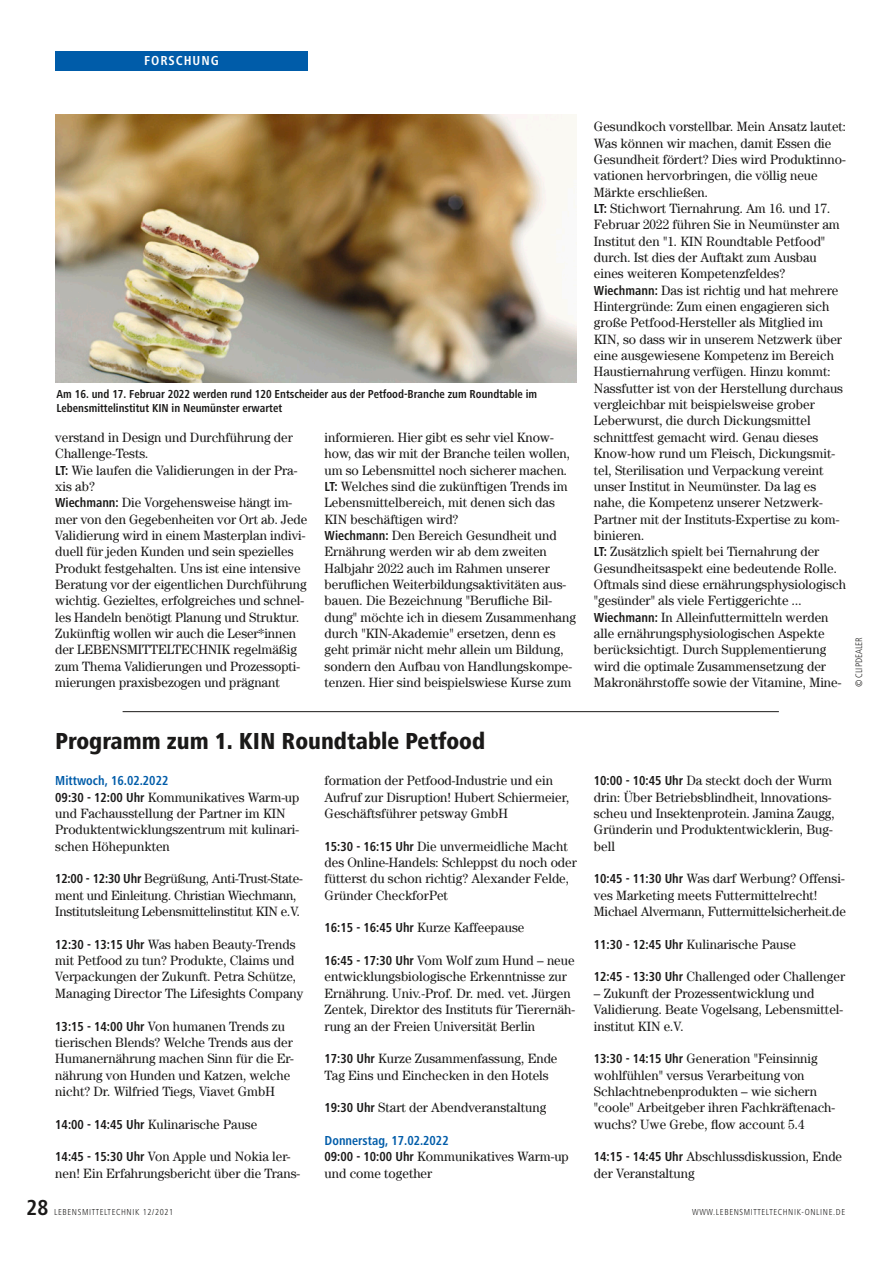
<style>
.page{position:relative;width:893px;height:1263px;background:#fff}
.page>*{position:absolute;margin:0;border:0;box-sizing:border-box;transform-origin:0 0}
.t1{font:800 condensed 24px "Frutiger LT";color:#1a1918}
.t2{font:700 condensed 22.5px "Frutiger LT";color:#1a1918}
.t3{font:13.5px/16.4px "Century LT";color:#1a1918}
.t4{font:700 condensed 13.5px "Frutiger LT";color:#005ca9}
.t5{font:700 condensed 13.5px "Frutiger LT";letter-spacing:.07em;color:#fff}
.t6{font:700 condensed 12px/14.4px "Frutiger LT";color:#1a1918}
.t7{font:300 condensed 9.75px "Frutiger LT";color:#1a1918}
.t8{font:300 condensed 9px "Frutiger LT";letter-spacing:.07em;color:#1a1918}
.s1{font-family:"Frutiger LT";font-weight:700;font-stretch:condensed}
</style>
<div class="page">
<div style="left:55px;top:51px;width:253px;height:19px;background:#005ca9"></div>
<img style="left:55px;top:115px;width:522px;height:268px">
<hr style="left:123px;top:711px;width:656px;height:1px;background:#1a1918">
<p class="t5" style="left:144px;top:53px;width:76px">FORSCHUNG</p>
<p class="t6" style="left:57px;top:387px;width:482px">Am 16. und 17. Februar 2022 werden rund 120 Entscheider aus der Petfood-Branche zum Roundtable im<br>Lebensmittelinstitut KIN in Neumünster erwartet</p>
<p class="t3" style="left:55px;top:429px;width:253px">verstand in Design und Durchführung der Challenge-Tests.<br><span class="s1">LT:</span> Wie laufen die Validierungen in der Pra&shy;xis ab?<br><span class="s1">Wiechmann:</span> Die Vorgehensweise hängt im&shy;mer von den Gegebenheiten vor Ort ab. Jede Validierung wird in einem Masterplan indivi&shy;duell für jeden Kunden und sein spezielles Produkt festgehalten. Uns ist eine intensive Beratung vor der eigentlichen Durchführung wichtig. Gezieltes, erfolgreiches und schnel&shy;les Handeln benötigt Planung und Struktur.<br>Zukünftig wollen wir auch die Leser*innen der LEBENSMITTELTECHNIK regelmäßig zum Thema Validierungen und Prozessopti&shy;mierungen praxisbezogen und prägnant</p>
<p class="t3" style="left:325px;top:429px;width:253px">informieren. Hier gibt es sehr viel Know&shy;how, das wir mit der Branche teilen wollen, um so Lebensmittel noch sicherer machen.<br><span class="s1">LT:</span> Welches sind die zukünftigen Trends im Lebensmittelbereich, mit denen sich das KIN beschäftigen wird?<br><span class="s1">Wiechmann:</span> Den Bereich Gesundheit und Ernährung werden wir ab dem zweiten Halbjahr 2022 auch im Rahmen unserer beruflichen Weiterbildungsaktivitäten aus&shy;bauen. Die Bezeichnung "Berufliche Bil&shy;dung" möchte ich in diesem Zusammenhang durch "KIN-Akademie" ersetzen, denn es geht primär nicht mehr allein um Bildung, sondern den Aufbau von Handlungskompe&shy;tenzen. Hier sind beispielswiese Kurse zum</p>
<p class="t3" style="left:594px;top:118px;width:254px">Gesundkoch vorstellbar. Mein Ansatz lautet:<br>Was können wir machen, damit Essen die Gesundheit fördert? Dies wird Produktinno&shy;vationen hervorbringen, die völlig neue Märkte erschließen.<br><span class="s1">LT:</span> Stichwort Tiernahrung. Am 16. und 17.<br>Februar 2022 führen Sie in Neumünster am Institut den "1. KIN Roundtable Petfood" durch. Ist dies der Auftakt zum Ausbau eines weiteren Kompetenzfeldes?<br><span class="s1">Wiechmann:</span> Das ist richtig und hat mehrere Hintergründe: Zum einen engagieren sich große Petfood-Hersteller als Mitglied im KIN, so dass wir in unserem Netzwerk über eine ausgewiesene Kompetenz im Bereich Haustiernahrung verfügen. Hinzu kommt:<br>Nassfutter ist von der Herstellung durchaus vergleichbar mit beispielsweise grober Leberwurst, die durch Dickungsmittel schnittfest gemacht wird. Genau dieses Know-how rund um Fleisch, Dickungsmit&shy;tel, Sterilisation und Verpackung vereint unser Institut in Neumünster. Da lag es nahe, die Kompetenz unserer Netzwerk-Partner mit der Instituts-Expertise zu kom&shy;binieren.<br><span class="s1">LT:</span> Zusätzlich spielt bei Tiernahrung der Gesundheitsaspekt eine bedeutende Rolle.<br>Oftmals sind diese ernährungsphysiologisch "gesünder" als viele Fertiggerichte ...<br><span class="s1">Wiechmann:</span> In Alleinfuttermitteln werden alle ernährungsphysiologischen Aspekte berücksichtigt. Durch Supplementierung wird die optimale Zusammensetzung der Makronährstoffe sowie der Vitamine, Mine-</p>
<p class="t7" style="left:854px;top:687px;width:51px;rotate:-90deg">© CLIPDEALER</p>
<h1 class="t1" style="left:55px;top:728px;width:431px">Programm zum 1. KIN Roundtable Petfood</h1>
<p class="t3" style="left:325px;top:772px;width:246px">formation der Petfood-Industrie und ein<br>Aufruf zur Disruption! Hubert Schiermeier,<br>Geschäftsführer petsway GmbH</p>
<p class="t3" style="left:325px;top:838px;width:254px"><span class="s1">15:30 - 16:15 Uhr</span> Die unvermeidliche Macht des Online-Handels: Schleppst du noch oder fütterst du schon richtig? Alexander Felde, Gründer CheckforPet</p>
<p class="t3" style="left:325px;top:919px;width:201px"><span class="s1">16:15 - 16:45 Uhr</span> Kurze Kaffeepause</p>
<p class="t3" style="left:325px;top:952px;width:252px"><span class="s1">16:45 - 17:30 Uhr</span> Vom Wolf zum Hund – neue entwicklungsbiologische Erkenntnisse zur Ernährung. Univ.-Prof. Dr. med. vet. Jürgen Zentek, Direktor des Instituts für Tierernäh&shy;rung an der Freien Universität Berlin</p>
<p class="t3" style="left:325px;top:1050px;width:234px"><span class="s1">17:30 Uhr</span> Kurze Zusammenfassung, Ende<br>Tag Eins und Einchecken in den Hotels</p>
<p class="t3" style="left:325px;top:1099px;width:223px"><span class="s1">19:30 Uhr</span> Start der Abendveranstaltung</p>
<p class="t4" style="left:325px;top:1133px;width:126px">Donnerstag, 17.02.2022</p>
<p class="t3" style="left:325px;top:1148px;width:246px"><span class="s1">09:00 - 10:00 Uhr</span> Kommunikatives Warm-up und come together</p>
<p class="t4" style="left:55px;top:773px;width:115px">Mittwoch, 16.02.2022</p>
<p class="t3" style="left:55px;top:788px;width:246px"><span class="s1">09:30 - 12:00 Uhr</span> Kommunikatives Warm-up und Fachausstellung der Partner im KIN Produktentwicklungszentrum mit kulinari&shy;schen Höhepunkten</p>
<p class="t3" style="left:55px;top:870px;width:249px"><span class="s1">12:00 - 12:30 Uhr</span> Begrüßung, Anti-Trust-State&shy;ment und Einleitung. Christian Wiechmann,<br>Institutsleitung Lebensmittelinstitut KIN e.V.</p>
<p class="t3" style="left:55px;top:936px;width:250px"><span class="s1">12:30 - 13:15 Uhr</span> Was haben Beauty-Trends mit Petfood zu tun? Produkte, Claims und Verpackungen der Zukunft. Petra Schütze, Managing Director The Lifesights Company</p>
<p class="t3" style="left:55px;top:1017px;width:240px"><span class="s1">13:15 - 14:00 Uhr</span> Von humanen Trends zu tierischen Blends? Welche Trends aus der Humanernährung machen Sinn für die Er&shy;nährung von Hunden und Katzen, welche nicht? Dr. Wilfried Tiegs, Viavet GmbH</p>
<p class="t3" style="left:55px;top:1115px;width:204px"><span class="s1">14:00 - 14:45 Uhr</span> Kulinarische Pause</p>
<p class="t3" style="left:55px;top:1148px;width:246px"><span class="s1">14:45 - 15:30 Uhr</span> Von Apple und Nokia ler&shy;nen! Ein Erfahrungsbericht über die Trans-</p>
<p class="t3" style="left:594px;top:772px;width:242px"><span class="s1">10:00 - 10:45 Uhr</span> Da steckt doch der Wurm drin: Über Betriebsblindheit, lnnovations&shy;scheu und Insektenprotein. Jamina Zaugg, Gründerin und Produktentwicklerin, Bug&shy;bell</p>
<p class="t3" style="left:594px;top:870px;width:254px"><span class="s1">10:45 - 11:30 Uhr</span> Was darf Werbung? Offensi&shy;ves Marketing meets Futtermittelrecht!<br>Michael Alvermann, Futtermittelsicherheit.de</p>
<p class="t3" style="left:594px;top:936px;width:204px"><span class="s1">11:30 - 12:45 Uhr</span> Kulinarische Pause</p>
<p class="t3" style="left:594px;top:968px;width:253px"><span class="s1">12:45 - 13:30 Uhr</span> Challenged oder Challenger</p>
<p class="t3" style="left:594px;top:985px;width:251px">– Zukunft der Prozessentwicklung und<br>Validierung. Beate Vogelsang, Lebensmittel&shy;institut KIN e.V.</p>
<p class="t3" style="left:594px;top:1050px;width:243px"><span class="s1">13:30 - 14:15 Uhr</span> Generation "Feinsinnig wohlfühlen" versus Verarbeitung von Schlachtnebenprodukten – wie sichern "coole" Arbeitgeber ihren Fachkräftenach&shy;wuchs? Uwe Grebe, flow account 5.4</p>
<p class="t3" style="left:594px;top:1148px;width:250px"><span class="s1">14:15 - 14:45 Uhr</span> Abschlussdiskussion, Ende der Veranstaltung</p>
<h2 class="t2" style="left:26px;top:1195px;width:23px">28</h2>
<p class="t8" style="left:54px;top:1207px;width:121px">LEBENSMITTELTECHNIK 12/2021</p>
<p class="t8" style="left:692px;top:1207px;width:155px">WWW.LEBENSMITTELTECHNIK-ONLINE.DE</p>
</div>
